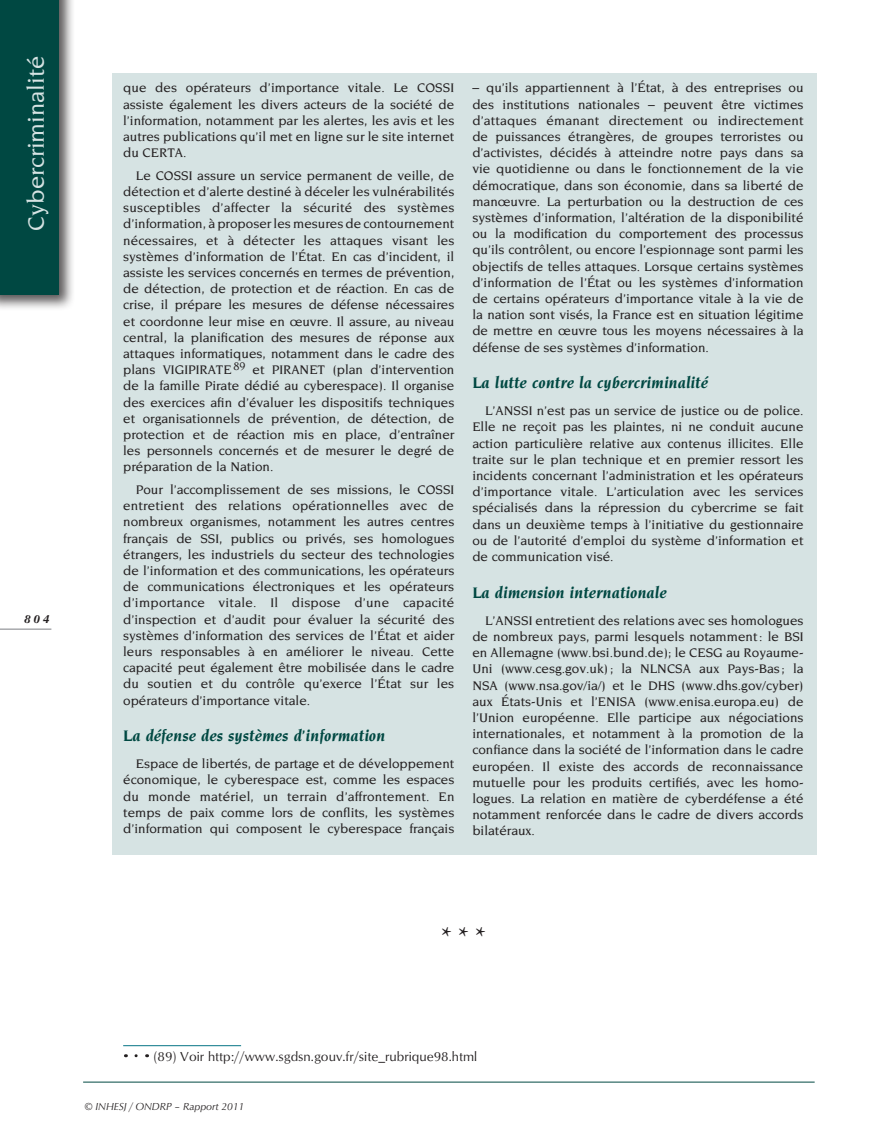
<style>
.page{position:relative;width:888px;height:1143px;background:#fff}
.page>*{position:absolute;margin:0;border:0;box-sizing:border-box;transform-origin:0 0}
.t1{font:27px "Minion Pro";color:#231f20}
.t2{font:500 24px "Novarese";color:#d6e3e3}
.t3{font:italic 700 16.5px "Novarese";color:#004842}
.t4{font:500 13.5px/16.2px "Novarese";color:#231f20;text-align:justify}
.t5{font:13.5px "Opus";color:#231f20}
.t6{font:italic 700 12px "Opus";color:#231f20}
.t7{font:italic 10.5px "Opus";color:#231f20}
</style>
<div class="page">
<hr style="left:0;top:628px;width:51px;height:2px;background:#a8a9ad">
<div style="left:113px;top:73px;width:704px;height:781px;background:#d6e3e3"></div>
<hr style="left:83px;top:1082px;width:732px;height:1px;background:#004842">
<div style="left:0;top:0;width:75px;height:311px;background:#231f20;opacity:.75"></div>
<div style="left:0;top:0;width:59px;height:294px;background:#004842"></div>
<div style="left:25px;top:0;width:32px;height:295px;background:#004842"></div>
<hr style="left:123px;top:1045px;width:118px;height:1px;background:#077586">
<h2 class="t2" style="left:23px;top:231px;width:176px;rotate:-90deg">Cybercriminalité</h2>
<p class="t6" style="left:24px;top:612px;width:27px">804</p>
<p class="t4" style="left:123px;top:80px;width:333px">que des opérateurs d’importance vitale. Le COSSI assiste également les divers acteurs de la société de l’information, notamment par les alertes, les avis et les autres publications qu’il met en ligne sur le site internet du CERTA.</p>
<p class="t4" style="left:123px;top:167px;width:333px;text-indent:13px">Le COSSI assure un service permanent de veille, de détection et d’alerte destiné à déceler les vulnérabilités susceptibles d’affecter la sécurité des systèmes d’information, à proposer les mesures de contournement nécessaires, et à détecter les attaques visant les systèmes d’information de l’État. En cas d’incident, il assiste les services concernés en termes de prévention, de détection, de protection et de réaction. En cas de crise, il prépare les mesures de défense nécessaires et coordonne leur mise en œuvre. Il assure, au niveau central, la planification des mesures de réponse aux attaques informatiques, notamment dans le cadre des plans VIGIPIRATE<sup>89</sup> et PIRANET (plan d’intervention de la famille Pirate dédié au cyberespace). Il organise des exercices afin d’évaluer les dispositifs techniques et organisationnels de prévention, de détection, de protection et de réaction mis en place, d’entraîner les personnels concernés et de mesurer le degré de préparation de la Nation.</p>
<p class="t4" style="left:123px;top:481px;width:333px;text-indent:13px">Pour l’accomplissement de ses missions, le COSSI entretient des relations opérationnelles avec de nombreux organismes, notamment les autres centres français de SSI, publics ou privés, ses homologues étrangers, les industriels du secteur des technologies de l’information et des communications, les opérateurs de communications électroniques et les opérateurs d’importance vitale. Il dispose d’une capacité d’inspection et d’audit pour évaluer la sécurité des systèmes d’information des services de l’État et aider leurs responsables à en améliorer le niveau. Cette capacité peut également être mobilisée dans le cadre du soutien et du contrôle qu’exerce l’État sur les opérateurs d’importance vitale.</p>
<p class="t3" style="left:123px;top:727px;width:264px">La défense des systèmes d’information</p>
<p class="t4" style="left:123px;top:756px;width:333px;text-indent:13px">Espace de libertés, de partage et de développement économique, le cyberespace est, comme les espaces du monde matériel, un terrain d’affrontement. En temps de paix comme lors de conflits, les systèmes d’information qui composent le cyberespace français</p>
<p class="t4" style="left:472px;top:80px;width:333px">– qu’ils appartiennent à l’État, à des entreprises ou des institutions nationales – peuvent être victimes d’attaques émanant directement ou indirectement de puissances étrangères, de groupes terroristes ou d’activistes, décidés à atteindre notre pays dans sa vie quotidienne ou dans le fonctionnement de la vie démocratique, dans son économie, dans sa liberté de manœuvre. La perturbation ou la destruction de ces systèmes d’information, l’altération de la disponibilité ou la modification du comportement des processus qu’ils contrôlent, ou encore l’espionnage sont parmi les objectifs de telles attaques. Lorsque certains systèmes d’information de l’État ou les systèmes d’information de certains opérateurs d’importance vitale à la vie de la nation sont visés, la France est en situation légitime de mettre en œuvre tous les moyens nécessaires à la défense de ses systèmes d’information.</p>
<p class="t3" style="left:472px;top:374px;width:237px">La lutte contre la cybercriminalité</p>
<p class="t4" style="left:472px;top:403px;width:333px;text-indent:13px">L’ANSSI n’est pas un service de justice ou de police.<br>Elle ne reçoit pas les plaintes, ni ne conduit aucune action particulière relative aux contenus illicites. Elle traite sur le plan technique et en premier ressort les incidents concernant l’administration et les opérateurs d’importance vitale. L’articulation avec les services spécialisés dans la répression du cybercrime se fait dans un deuxième temps à l’initiative du gestionnaire ou de l’autorité d’emploi du système d’information et de communication visé.</p>
<p class="t3" style="left:472px;top:583px;width:196px">La dimension internationale</p>
<p class="t4" style="left:472px;top:612px;width:333px;text-indent:13px">L’ANSSI entretient des relations avec ses homologues de nombreux pays, parmi lesquels notamment: le BSI en Allemagne (www.bsi.bund.de); le CESG au Royaume-Uni (www.cesg.gov.uk); la NLNCSA aux Pays-Bas ; la NSA (www.nsa.gov/ia/) et le DHS (www.dhs.gov/cyber) aux États-Unis et l’ENISA (www.enisa.europa.eu) de l’Union européenne. Elle participe aux négociations internationales, et notamment à la promotion de la confiance dans la société de l’information dans le cadre européen. Il existe des accords de reconnaissance mutuelle pour les produits certifiés, avec les homo&shy;logues. La relation en matière de cyberdéfense a été notamment renforcée dans le cadre de divers accords bilatéraux.</p>
<h1 class="t1" style="left:441px;top:918px;width:46px">* * *</h1>
<p class="t5" style="left:153px;top:1049px;width:325px">(89) Voir http://www.sgdsn.gouv.fr/site_rubrique98.html</p>
<p class="t7" style="left:85px;top:1101px;width:161px">© INHESJ / ONDRP – Rapport 2011</p>
</div>
